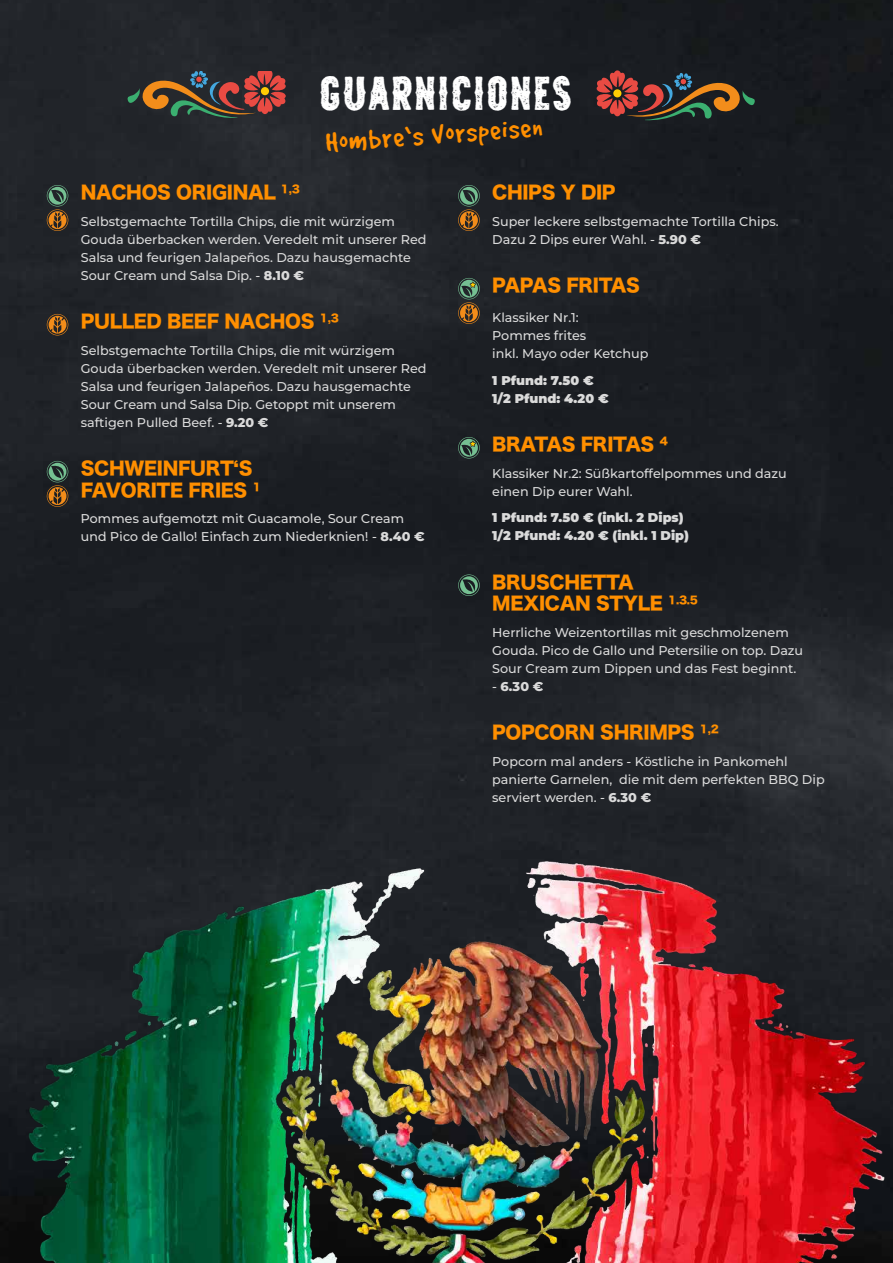
<style>
.page{position:relative;width:893px;height:1263px;background:#fff}
.page>*{position:absolute;margin:0;border:0;box-sizing:border-box;transform-origin:0 0}
.t1{font:45px "Fort Yukon Vintage Print";letter-spacing:-.01em;color:#fff}
.t2{font:30px "Good Dog Plain";color:#ff8f00}
.t3{font:18px/21.6px "Hira Kaku Std N W8";letter-spacing:-.02em;color:#ff8f00}
.t4{font:100 12.75px/18px "Montserrat";color:#dadada}
.t5{font:900 12.75px/18px "Montserrat";color:#dadada}
</style>
<div class="page">
<img style="left:0;top:0;width:893px;height:1263px">
<svg style="left:458px;top:185px;width:22px;height:46px"></svg>
<svg style="left:458px;top:278px;width:22px;height:46px"></svg>
<svg style="left:458px;top:437px;width:22px;height:21px"></svg>
<svg style="left:458px;top:574px;width:22px;height:22px"></svg>
<svg style="left:597px;top:70px;width:158px;height:50px"></svg>
<svg style="left:128px;top:71px;width:158px;height:47px"></svg>
<img style="left:6px;top:829px;width:887px;height:434px">
<svg style="left:47px;top:185px;width:21px;height:46px"></svg>
<svg style="left:47px;top:314px;width:21px;height:21px"></svg>
<svg style="left:47px;top:461px;width:21px;height:46px"></svg>
<h1 class="t1" style="left:319px;top:60px;width:255px">GUARNICIONES</h1>
<h2 class="t2" style="left:325px;top:128px;width:219px;rotate:-4deg">Hombre‘s Vorspeisen</h2>
<h3 class="t3" style="left:81px;top:182px;width:221px">NACHOS ORIGINAL <sup>1,3</sup></h3>
<p class="t4" style="left:81px;top:212px;width:347px">Selbstgemachte Tortilla Chips, die mit würzigem Gouda überbacken werden. Veredelt mit unserer Red Salsa und feurigen Jalapeños. Dazu hausgemachte Sour Cream und Salsa Dip. - 8.10 €</p>
<h3 class="t3" style="left:81px;top:311px;width:260px">PULLED BEEF NACHOS <sup>1,3</sup></h3>
<p class="t4" style="left:81px;top:341px;width:347px">Selbstgemachte Tortilla Chips, die mit würzigem Gouda überbacken werden. Veredelt mit unserer Red Salsa und feurigen Jalapeños. Dazu hausgemachte Sour Cream und Salsa Dip. Getoppt mit unserem saftigen Pulled Beef. - 9.20 €</p>
<h3 class="t3" style="left:81px;top:458px;width:181px">SCHWEINFURT‘S<br>FAVORITE FRIES <sup>1</sup></h3>
<p class="t4" style="left:81px;top:510px;width:345px">Pommes aufgemotzt mit Guacamole, Sour Cream und Pico de Gallo! Einfach zum Niederknien! - 8.40 €</p>
<h3 class="t3" style="left:492px;top:182px;width:125px">CHIPS Y DIP</h3>
<p class="t4" style="left:492px;top:212px;width:288px">Super leckere selbstgemachte Tortilla Chips.<br>Dazu 2 Dips eurer Wahl. - 5.90 €</p>
<h3 class="t3" style="left:492px;top:275px;width:149px">PAPAS FRITAS</h3>
<p class="t4" style="left:492px;top:309px;width:158px">Klassiker Nr.1:<br>Pommes frites<br>inkl. Mayo oder Ketchup</p>
<p class="t5" style="left:492px;top:371px;width:118px">1 Pfund: 7.50 €<br>1/2 Pfund: 4.20 €</p>
<h3 class="t3" style="left:492px;top:434px;width:177px">BRATAS FRITAS <sup>4</sup></h3>
<p class="t4" style="left:492px;top:464px;width:296px">Klassiker Nr.2: Süßkartoffelpommes und dazu einen Dip eurer Wahl.</p>
<p class="t5" style="left:492px;top:509px;width:198px">1 Pfund: 7.50 € (inkl. 2 Dips)<br>1/2 Pfund: 4.20 € (inkl. 1 Dip)</p>
<h3 class="t3" style="left:492px;top:572px;width:207px">BRUSCHETTA<br>MEXICAN STYLE <sup>1.3.5</sup></h3>
<p class="t4" style="left:492px;top:623px;width:313px">Herrliche Weizentortillas mit geschmolzenem<br>Gouda. Pico de Gallo und Petersilie on top. Dazu<br>Sour Cream zum Dippen und das Fest beginnt.</p>
<p class="t4" style="left:492px;top:677px;width:53px">- 6.30 €</p>
<h3 class="t3" style="left:492px;top:722px;width:228px">POPCORN SHRIMPS <sup>1,2</sup></h3>
<p class="t4" style="left:492px;top:752px;width:334px">Popcorn mal anders - Köstliche in Pankomehl panierte Garnelen, die mit dem perfekten BBQ Dip serviert werden. - 6.30 €</p>
</div>
